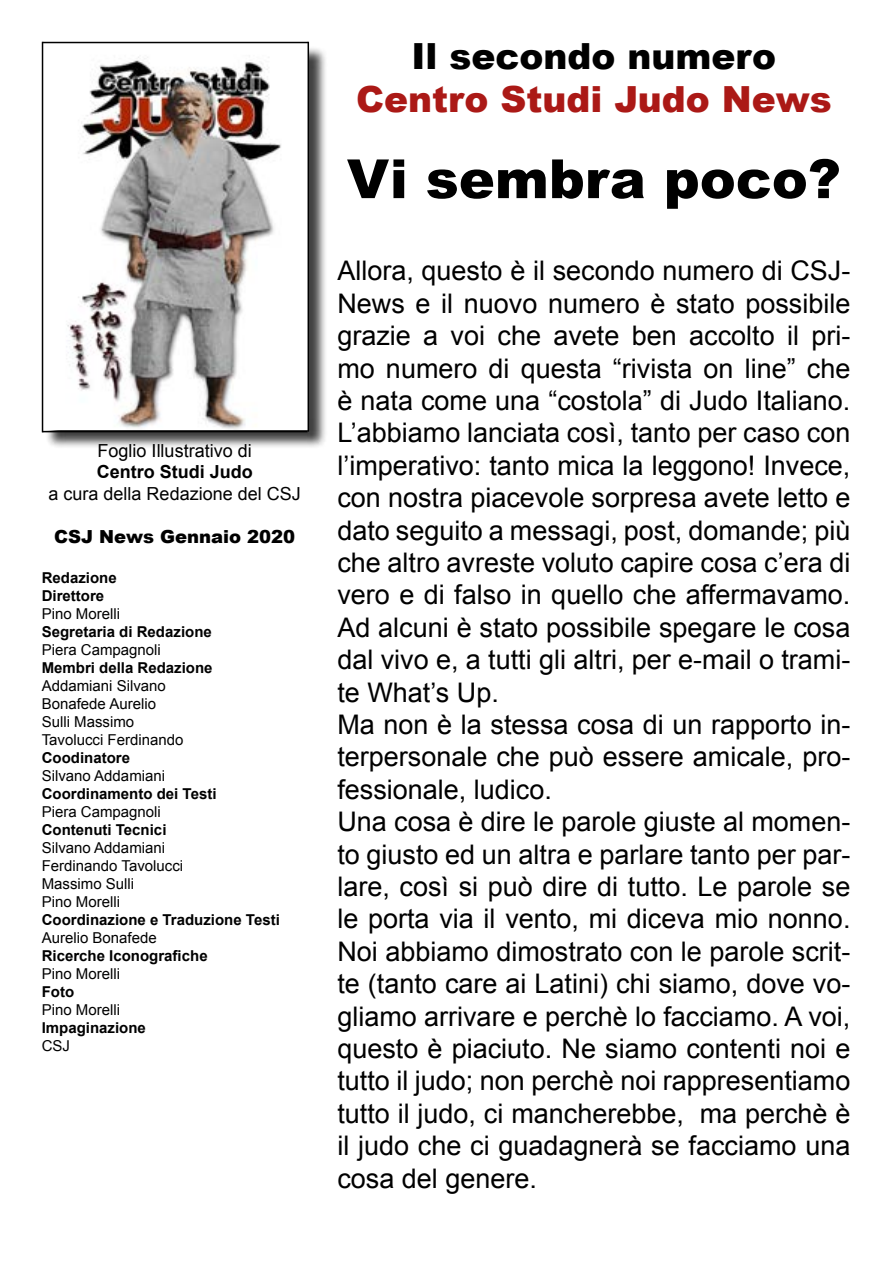
<style>
.page{position:relative;width:893px;height:1263px;background:#fff}
.page>*{position:absolute;margin:0;border:0;box-sizing:border-box;transform-origin:0 0}
.t1{font:900 54px "Arial";color:#000}
.t2{font:900 36px "Arial";color:#ab1916}
.t3{font:900 36px "Arial";color:#000}
.t4{font:27px/32.4px "Arial";color:#000}
.t5{font:18px "Arial";color:#000}
.t6{font:900 18px "Arial";color:#000}
.t7{font:700 18px "Arial";color:#000}
.t8{font:15px/18px "Arial";color:#000}
.t9{font:700 15px/18px "Arial";color:#000}
</style>
<div class="page">
<div style="left:45px;top:47px;width:282px;height:402px;background:#000;opacity:.75"></div>
<img style="left:43px;top:44px;width:265px;height:385px">
<hr style="left:43px;top:42px;width:265px;height:1px;background:#000">
<hr style="left:308px;top:42px;width:1px;height:390px;background:#000">
<hr style="left:43px;top:431px;width:265px;height:1px;background:#000">
<hr style="left:42px;top:42px;width:1px;height:390px;background:#000">
<p class="t5" style="left:98px;top:439px;width:156px">Foglio Illustrativo di</p>
<p class="t7" style="left:97px;top:460px;width:158px">Centro Studi Judo</p>
<p class="t5" style="left:49px;top:482px;width:254px">a cura della Redazione del CSJ</p>
<p class="t6" style="left:54px;top:524px;width:243px">CSJ News Gennaio 2020</p>
<p class="t9" style="left:42px;top:569px;width:77px">Redazione<br>Direttore</p>
<p class="t8" style="left:42px;top:605px;width:80px">Pino Morelli</p>
<p class="t9" style="left:42px;top:623px;width:172px">Segretaria di Redazione</p>
<p class="t8" style="left:42px;top:641px;width:121px">Piera Campagnoli</p>
<p class="t9" style="left:42px;top:659px;width:172px">Membri della Redazione</p>
<p class="t8" style="left:42px;top:677px;width:143px">Addamiani Silvano<br>Bonafede Aurelio<br>Sulli Massimo<br>Tavolucci Ferdinando</p>
<p class="t9" style="left:42px;top:749px;width:90px">Coodinatore</p>
<p class="t8" style="left:42px;top:767px;width:125px">Silvano Addamiani</p>
<p class="t9" style="left:42px;top:785px;width:176px">Coordinamento dei Testi</p>
<p class="t8" style="left:42px;top:803px;width:121px">Piera Campagnoli</p>
<p class="t9" style="left:42px;top:821px;width:126px">Contenuti Tecnici</p>
<p class="t8" style="left:42px;top:839px;width:143px">Silvano Addamiani<br>Ferdinando Tavolucci<br>Massimo Sulli<br>Pino Morelli</p>
<p class="t9" style="left:42px;top:911px;width:240px">Coordinazione e Traduzione Testi</p>
<p class="t8" style="left:42px;top:929px;width:117px">Aurelio Bonafede</p>
<p class="t9" style="left:42px;top:947px;width:167px">Ricerche Iconografiche</p>
<p class="t8" style="left:42px;top:965px;width:80px">Pino Morelli</p>
<p class="t9" style="left:42px;top:983px;width:34px">Foto</p>
<p class="t8" style="left:42px;top:1001px;width:80px">Pino Morelli</p>
<p class="t9" style="left:42px;top:1019px;width:106px">Impaginazione</p>
<p class="t8" style="left:42px;top:1037px;width:30px">CSJ</p>
<h2 class="t3" style="left:412px;top:30px;width:366px">Il secondo numero</h2>
<h2 class="t2" style="left:356px;top:73px;width:477px">Centro Studi Judo News</h2>
<h1 class="t1" style="left:347px;top:140px;width:495px">Vi sembra poco?</h1>
<p class="t4" style="left:337px;top:255px;width:515px">Allora, questo è il secondo numero di CSJ-News e il nuovo numero è stato possibile grazie a voi che avete ben accolto il pri&shy;mo numero di questa “rivista on line” che è nata come una “costola” di Judo Italiano.<br>L’abbiamo lanciata così, tanto per caso con l’imperativo: tanto mica la leggono! Invece, con nostra piacevole sorpresa avete letto e dato seguito a messagi, post, domande; più che altro avreste voluto capire cosa c’era di vero e di falso in quello che affermavamo.<br>Ad alcuni è stato possibile spegare le cosa dal vivo e, a tutti gli altri, per e-mail o trami&shy;te What’s Up.<br>Ma non è la stessa cosa di un rapporto in&shy;terpersonale che può essere amicale, pro&shy;fessionale, ludico.<br>Una cosa è dire le parole giuste al momen&shy;to giusto ed un altra e parlare tanto per par&shy;lare, così si può dire di tutto. Le parole se le porta via il vento, mi diceva mio nonno.<br>Noi abbiamo dimostrato con le parole scrit&shy;te (tanto care ai Latini) chi siamo, dove vo&shy;gliamo arrivare e perchè lo facciamo. A voi, questo è piaciuto. Ne siamo contenti noi e tutto il judo; non perchè noi rappresentiamo tutto il judo, ci mancherebbe, ma perchè è il judo che ci guadagnerà se facciamo una cosa del genere.</p>
</div>
